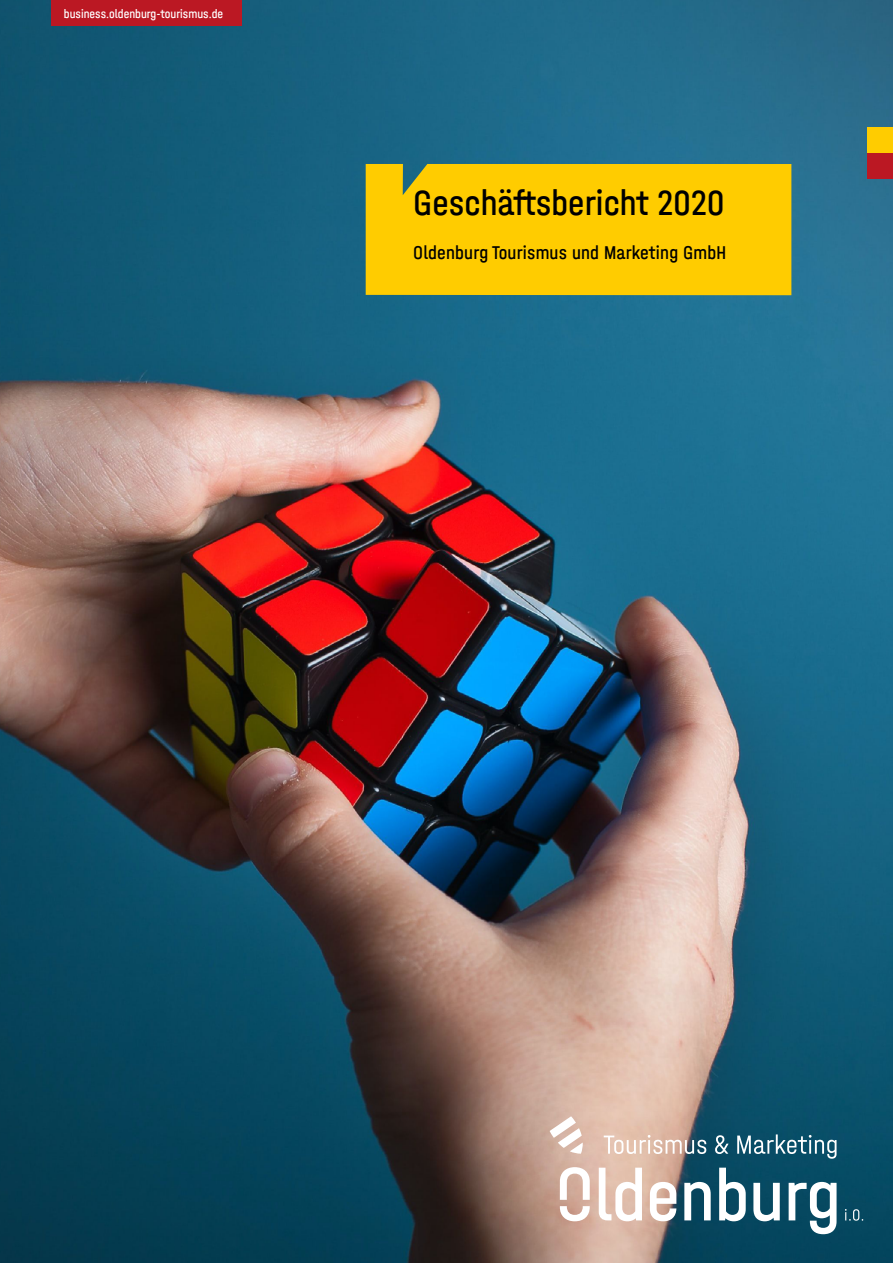
<style>
.page{position:relative;width:893px;height:1263px;background:#fff}
.page>*{position:absolute;margin:0;border:0;box-sizing:border-box;transform-origin:0 0}
.t1{font:36.75px "Halvar Eng";color:#000}
.t2{font:19.5px "Halvar Eng";letter-spacing:.01em;color:#000}
.t3{font:12.75px "Halvar Eng";color:#fff}
</style>
<div class="page">
<img style="left:0;top:0;width:893px;height:1263px">
<div style="left:366px;top:164px;width:425px;height:131px;background:#fc0"></div>
<div style="left:413px;top:182px;width:341px;height:45px;background:#fc0"></div>
<div style="left:413px;top:241px;width:340px;height:38px;background:#fc0"></div>
<div style="left:868px;top:128px;width:25px;height:25px;background:#fc0"></div>
<div style="left:868px;top:153px;width:25px;height:26px;background:#bb1823"></div>
<div style="left:51px;top:0;width:191px;height:26px;background:#bb1823"></div>
<svg style="left:560px;top:1206px;width:30px;height:15px"></svg>
<svg style="left:560px;top:1167px;width:30px;height:33px"></svg>
<svg style="left:599px;top:1168px;width:43px;height:53px"></svg>
<svg style="left:650px;top:1182px;width:26px;height:39px"></svg>
<svg style="left:684px;top:1182px;width:27px;height:38px"></svg>
<svg style="left:719px;top:1168px;width:27px;height:53px"></svg>
<svg style="left:753px;top:1183px;width:27px;height:38px"></svg>
<svg style="left:789px;top:1182px;width:49px;height:54px"></svg>
<svg style="left:604px;top:1135px;width:102px;height:19px"></svg>
<svg style="left:715px;top:1135px;width:13px;height:19px"></svg>
<svg style="left:737px;top:1134px;width:99px;height:25px;background:#43778b"></svg>
<svg style="left:845px;top:1209px;width:18px;height:12px"></svg>
<svg style="left:550px;top:1116px;width:33px;height:38px"></svg>
<p class="t3" style="left:64px;top:6px;width:161px">business.oldenburg-tourismus.de</p>
<h1 class="t1" style="left:413px;top:182px;width:313px">Geschäftsbericht 2020</h1>
<p class="t2" style="left:413px;top:241px;width:314px">Oldenburg Tourismus und Marketing GmbH</p>
</div>
